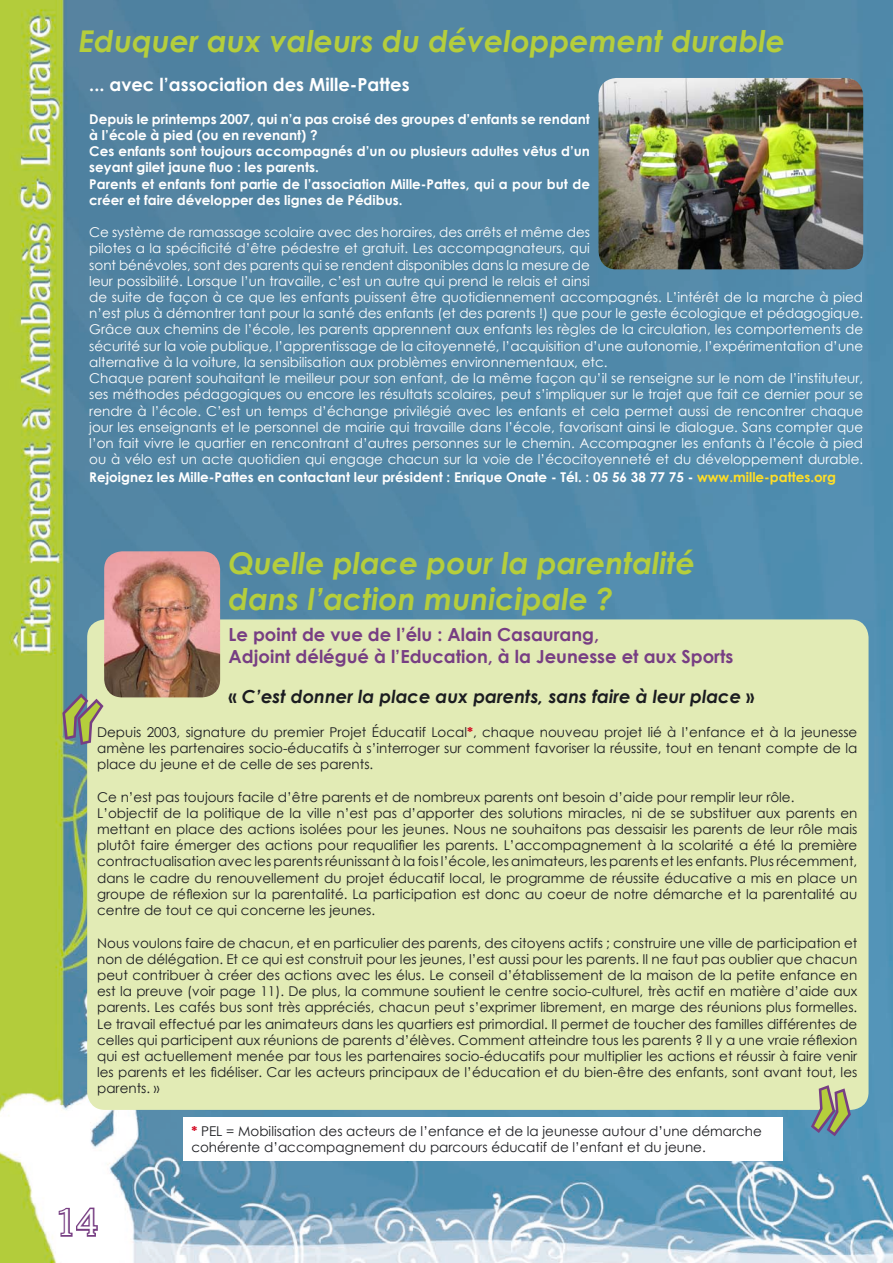
<style>
.page{position:relative;width:893px;height:1263px;background:#fff}
.page>*{position:absolute;margin:0;border:0;box-sizing:border-box;transform-origin:0 0}
.t1{font:36px "Krone";color:#fff}
.t2{font:italic 700 30px/36px "Century Gothic";color:#b5ce3c}
.t3{font:700 18px/21.6px "Century Gothic";color:#773e83}
.t4{font:italic 700 18px "Century Gothic";color:#1b1c20}
.t5{font:700 18px "Century Gothic";color:#fff}
.t6{font:13.5px/16.2px "Century Gothic";color:#1b1c20;text-align:justify}
.t7{font:13.5px/16.2px "Century Gothic";color:#fff}
.t8{font:700 13.5px/16.2px "Century Gothic";color:#fff}
.s1{color:#ffde27}
.s2{font-style:normal}
.s3{font-weight:700;color:#d3001b}
</style>
<div class="page">
<img style="left:0;top:0;width:893px;height:1263px">
<div style="left:87px;top:619px;width:781px;height:491px;background:#e2ebb5;border-radius:18px"></div>
<img style="left:598px;top:78px;width:265px;height:191px;border-radius:18px">
<div style="left:183px;top:1117px;width:599px;height:44px;background:#fff"></div>
<img style="left:104px;top:551px;width:116px;height:146px;border-radius:18px">
<svg style="left:57px;top:1204px;width:42px;height:34px"></svg>
<svg style="left:58px;top:690px;width:46px;height:58px"></svg>
<svg style="left:808px;top:1085px;width:46px;height:55px"></svg>
<h2 class="t2" style="left:79px;top:22px;width:708px">Eduquer aux valeurs du développement durable</h2>
<h3 class="t5" style="left:89px;top:71px;width:322px">... avec l’association des Mille-Pattes</h3>
<p class="t8" style="left:89px;top:110px;width:502px">Depuis le printemps 2007, qui n’a pas croisé des groupes d’enfants se rendant à l’école à pied (ou en revenant) ?<br>Ces enfants sont toujours accompagnés d’un ou plusieurs adultes vêtus d’un seyant gilet jaune fluo : les parents.<br>Parents et enfants font partie de l’association Mille-Pattes, qui a pour but de créer et faire développer des lignes de Pédibus.</p>
<p class="t7" style="left:89px;top:224px;width:775px">Ce système de ramassage scolaire avec des horaires, des arrêts et même des<br>pilotes a la spécificité d’être pédestre et gratuit. Les accompagnateurs, qui<br>sont bénévoles, sont des parents qui se rendent disponibles dans la mesure de<br>leur possibilité. Lorsque l’un travaille, c’est un autre qui prend le relais et ainsi<br>de suite de façon à ce que les enfants puissent être quotidiennement accompagnés. L’intérêt de la marche à pied n’est plus à démontrer tant pour la santé des enfants (et des parents !) que pour le geste écologique et pédagogique.<br>Grâce aux chemins de l’école, les parents apprennent aux enfants les règles de la circulation, les comportements de sécurité sur la voie publique, l’apprentissage de la citoyenneté, l’acquisition d’une autonomie, l’expérimentation d’une alternative à la voiture, la sensibilisation aux problèmes environnementaux, etc.<br>Chaque parent souhaitant le meilleur pour son enfant, de la même façon qu’il se renseigne sur le nom de l’instituteur, ses méthodes pédagogiques ou encore les résultats scolaires, peut s’impliquer sur le trajet que fait ce dernier pour se rendre à l’école. C’est un temps d’échange privilégié avec les enfants et cela permet aussi de rencontrer chaque jour les enseignants et le personnel de mairie qui travaille dans l’école, favorisant ainsi le dialogue. Sans compter que l’on fait vivre le quartier en rencontrant d’autres personnes sur le chemin. Accompagner les enfants à l’école à pied ou à vélo est un acte quotidien qui engage chacun sur la voie de l’écocitoyenneté et du développement durable.</p>
<p class="t8" style="left:89px;top:468px;width:748px">Rejoignez les Mille-Pattes en contactant leur président : Enrique Onate - Tél. : 05 56 38 77 75 - <span class="s1">www.mille-pattes.org</span></p>
<h2 class="t2" style="left:229px;top:544px;width:468px">Quelle place pour la parentalité dans l’action municipale ?</h2>
<h3 class="t3" style="left:229px;top:623px;width:506px">Le point de vue de l’élu : Alain Casaurang,<br>Adjoint délégué à l’Education, à la Jeunesse et aux Sports</h3>
<h3 class="t4" style="left:229px;top:682px;width:527px"><span class="s2">«</span> C’est donner la place aux parents, sans faire à leur place <span class="s2">»</span></h3>
<p class="t6" style="left:97px;top:724px;width:762px">Depuis 2003, signature du premier Projet Éducatif Local<span class="s3">*</span>, chaque nouveau projet lié à l’enfance et à la jeunesse amène les partenaires socio-éducatifs à s’interroger sur comment favoriser la réussite, tout en tenant compte de la place du jeune et de celle de ses parents.</p>
<p class="t6" style="left:97px;top:788px;width:762px;text-align:left">Ce n’est pas toujours facile d’être parents et de nombreux parents ont besoin d’aide pour remplir leur rôle.<br>L’objectif de la politique de la ville n’est pas d’apporter des solutions miracles, ni de se substituer aux parents en mettant en place des actions isolées pour les jeunes. Nous ne souhaitons pas dessaisir les parents de leur rôle mais plutôt faire émerger des actions pour requalifier les parents. L’accompagnement à la scolarité a été la première contractualisation avec les parents réunissant à la fois l’école, les animateurs, les parents et les enfants. Plus récemment, dans le cadre du renouvellement du projet éducatif local, le programme de réussite éducative a mis en place un groupe de réflexion sur la parentalité. La participation est donc au coeur de notre démarche et la parentalité au centre de tout ce qui concerne les jeunes.</p>
<p class="t6" style="left:97px;top:934px;width:762px">Nous voulons faire de chacun, et en particulier des parents, des citoyens actifs ; construire une ville de participation et non de délégation. Et ce qui est construit pour les jeunes, l’est aussi pour les parents. Il ne faut pas oublier que chacun peut contribuer à créer des actions avec les élus. Le conseil d’établissement de la maison de la petite enfance en est la preuve (voir page 11). De plus, la commune soutient le centre socio-culturel, très actif en matière d’aide aux parents. Les cafés bus sont très appréciés, chacun peut s’exprimer librement, en marge des réunions plus formelles.<br>Le travail effectué par les animateurs dans les quartiers est primordial. Il permet de toucher des familles différentes de celles qui participent aux réunions de parents d’élèves. Comment atteindre tous les parents ? Il y a une vraie réflexion qui est actuellement menée par tous les partenaires socio-éducatifs pour multiplier les actions et réussir à faire venir les parents et les fidéliser. Car les acteurs principaux de l’éducation et du bien-être des enfants, sont avant tout, les parents. »</p>
<h1 class="t1" style="left:55px;top:1198px;width:44px">14</h1>
<p class="t6" style="left:191px;top:1123px;width:572px"><span class="s3">*</span> PEL = Mobilisation des acteurs de l’enfance et de la jeunesse autour d’une démarche cohérente d’accompagnement du parcours éducatif de l’enfant et du jeune.</p>
</div>
